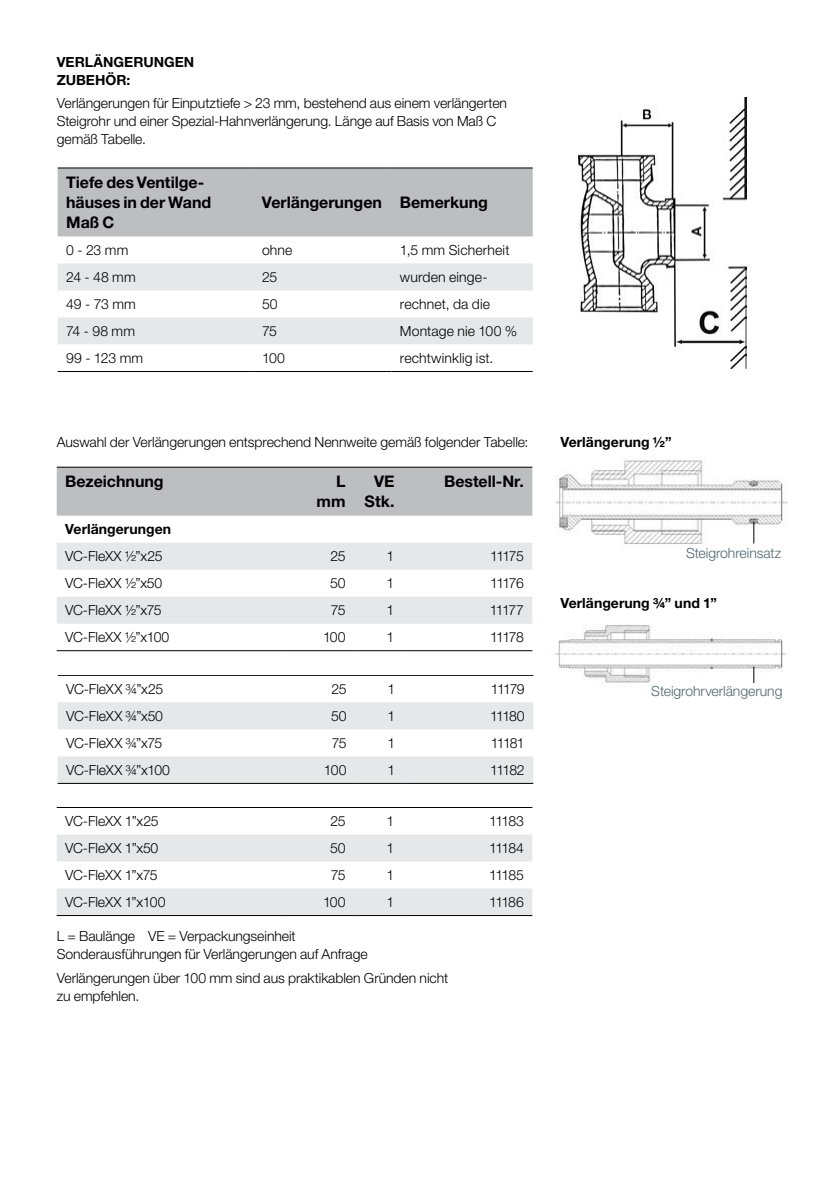
<style>
.page{position:relative;width:840px;height:1191px;background:#fff}
.page>*{position:absolute;margin:0;border:0;box-sizing:border-box;transform-origin:0 0}
.t1{font:700 16px/20px "Helvetica Neue LT Std";color:#000}
.t2{font:300 14px/18px "Helvetica Neue LT Std";letter-spacing:-.005em;color:#000}
.t3{font:700 14px/18px "Helvetica Neue LT Std";color:#000}
.t4{font:300 14px "Helvetica Neue LT Std";letter-spacing:-.005em;color:#536670}
</style>
<div class="page">
<img style="left:578px;top:98px;width:168px;height:271px">
<div style="left:58px;top:169px;width:474px;height:67px;background:#bcbec0"></div>
<svg style="left:58px;top:263px;width:474px;height:81px"></svg>
<hr style="left:58px;top:168px;width:195px;height:1px;background:#000">
<hr style="left:253px;top:168px;width:138px;height:1px;background:#000">
<hr style="left:391px;top:168px;width:141px;height:1px;background:#000">
<hr style="left:58px;top:371px;width:195px;height:1px;background:#000">
<hr style="left:253px;top:371px;width:138px;height:1px;background:#000">
<hr style="left:391px;top:371px;width:141px;height:1px;background:#000">
<svg style="left:57px;top:834px;width:475px;height:81px;fill:#e6e7e8"></svg>
<hr style="left:57px;top:915px;width:229px;height:1px;background:#000">
<hr style="left:286px;top:915px;width:68px;height:1px;background:#000">
<hr style="left:354px;top:915px;width:49px;height:1px;background:#000">
<hr style="left:403px;top:915px;width:129px;height:1px;background:#000">
<hr style="left:57px;top:807px;width:229px;height:1px;background:#000">
<hr style="left:286px;top:807px;width:68px;height:1px;background:#000">
<hr style="left:354px;top:807px;width:49px;height:1px;background:#000">
<hr style="left:403px;top:807px;width:129px;height:1px;background:#000">
<svg style="left:58px;top:702px;width:475px;height:81px;fill:#e6e7e8"></svg>
<hr style="left:58px;top:783px;width:229px;height:1px;background:#000">
<hr style="left:287px;top:783px;width:68px;height:1px;background:#000">
<hr style="left:355px;top:783px;width:48px;height:1px;background:#000">
<hr style="left:403px;top:783px;width:130px;height:1px;background:#000">
<hr style="left:58px;top:675px;width:229px;height:1px;background:#000">
<hr style="left:287px;top:675px;width:68px;height:1px;background:#000">
<hr style="left:355px;top:675px;width:48px;height:1px;background:#000">
<hr style="left:403px;top:675px;width:130px;height:1px;background:#000">
<div style="left:57px;top:468px;width:475px;height:47px;background:#bcbec0"></div>
<svg style="left:57px;top:543px;width:475px;height:80px"></svg>
<hr style="left:57px;top:467px;width:229px;height:1px;background:#000">
<hr style="left:286px;top:467px;width:68px;height:1px;background:#000">
<hr style="left:354px;top:467px;width:49px;height:1px;background:#000">
<hr style="left:403px;top:467px;width:129px;height:1px;background:#000">
<hr style="left:57px;top:650px;width:229px;height:1px;background:#000">
<hr style="left:286px;top:650px;width:68px;height:1px;background:#000">
<hr style="left:354px;top:650px;width:49px;height:1px;background:#000">
<hr style="left:403px;top:650px;width:129px;height:1px;background:#000">
<img style="left:555px;top:460px;width:233px;height:85px">
<img style="left:554px;top:625px;width:232px;height:58px">
<svg style="left:752px;top:521px;width:1px;height:22px"></svg>
<svg style="left:752px;top:666px;width:1px;height:17px"></svg>
<p class="t3" style="left:57px;top:52px;width:139px">VERLÄNGERUNGEN<br>ZUBEHÖR:</p>
<p class="t2" style="left:57px;top:94px;width:451px">Verlängerungen für Einputztiefe &gt; 23 mm, bestehend aus einem verlängerten<br>Steigrohr und einer Spezial-Hahnverlängerung. Länge auf Basis von Maß C gemäß Tabelle.</p>
<p class="t1" style="left:66px;top:172px;width:147px">Tiefe des Ventilge&shy;häuses in der Wand<br>Maß C</p>
<p class="t1" style="left:262px;top:192px;width:227px">Verlängerungen Bemerkung</p>
<p class="t2" style="left:66px;top:241px;width:64px">0 - 23 mm</p>
<p class="t2" style="left:262px;top:241px;width:32px">ohne</p>
<p class="t2" style="left:399px;top:241px;width:111px">1,5 mm Sicherheit</p>
<p class="t2" style="left:66px;top:268px;width:71px">24 - 48 mm</p>
<p class="t2" style="left:262px;top:268px;width:17px">25</p>
<p class="t2" style="left:399px;top:268px;width:89px">wurden einge-</p>
<p class="t2" style="left:66px;top:295px;width:71px">49 - 73 mm</p>
<p class="t2" style="left:262px;top:295px;width:17px">50</p>
<p class="t2" style="left:399px;top:295px;width:92px">rechnet, da die</p>
<p class="t2" style="left:66px;top:322px;width:70px">74 - 98 mm</p>
<p class="t2" style="left:262px;top:322px;width:17px">75</p>
<p class="t2" style="left:399px;top:322px;width:119px">Montage nie 100 %</p>
<p class="t2" style="left:66px;top:349px;width:78px">99 - 123 mm</p>
<p class="t2" style="left:262px;top:349px;width:24px">100</p>
<p class="t2" style="left:399px;top:349px;width:95px">rechtwinklig ist.</p>
<p class="t2" style="left:57px;top:432px;width:473px">Auswahl der Verlängerungen entsprechend Nennweite gemäß folgender Tabelle:</p>
<p class="t1" style="left:65px;top:471px;width:100px">Bezeichnung</p>
<p class="t1" style="left:316px;top:471px;width:30px;text-align:right">L mm</p>
<p class="t1" style="left:364px;top:471px;width:31px;text-align:center">VE<br>Stk.</p>
<p class="t1" style="left:444px;top:471px;width:81px">Bestell-Nr.</p>
<p class="t3" style="left:65px;top:520px;width:107px">Verlängerungen</p>
<p class="t2" style="left:65px;top:547px;width:99px">VC-FleXX 1/2”x25</p>
<p class="t2" style="left:330px;top:547px;width:17px">25</p>
<p class="t2" style="left:386px;top:547px;width:9px">1</p>
<p class="t2" style="left:490px;top:547px;width:35px">11175</p>
<p class="t2" style="left:65px;top:574px;width:98px">VC-FleXX 1/2”x50</p>
<p class="t2" style="left:330px;top:574px;width:17px">50</p>
<p class="t2" style="left:386px;top:574px;width:9px">1</p>
<p class="t2" style="left:490px;top:574px;width:35px">11176</p>
<p class="t2" style="left:65px;top:601px;width:98px">VC-FleXX 1/2”x75</p>
<p class="t2" style="left:330px;top:601px;width:16px">75</p>
<p class="t2" style="left:386px;top:601px;width:9px">1</p>
<p class="t2" style="left:489px;top:601px;width:36px">11177</p>
<p class="t2" style="left:65px;top:628px;width:106px">VC-FleXX 1/2”x100</p>
<p class="t2" style="left:323px;top:628px;width:24px">100</p>
<p class="t2" style="left:386px;top:628px;width:9px">1</p>
<p class="t2" style="left:489px;top:628px;width:35px">11178</p>
<p class="t2" style="left:66px;top:679px;width:98px">VC-FleXX 3/4”x25</p>
<p class="t2" style="left:331px;top:679px;width:17px">25</p>
<p class="t2" style="left:387px;top:679px;width:9px">1</p>
<p class="t2" style="left:490px;top:679px;width:35px">11179</p>
<p class="t2" style="left:66px;top:706px;width:98px">VC-FleXX 3/4”x50</p>
<p class="t2" style="left:331px;top:706px;width:17px">50</p>
<p class="t2" style="left:387px;top:706px;width:9px">1</p>
<p class="t2" style="left:490px;top:706px;width:36px">11180</p>
<p class="t2" style="left:66px;top:733px;width:97px">VC-FleXX 3/4”x75</p>
<p class="t2" style="left:331px;top:733px;width:16px">75</p>
<p class="t2" style="left:387px;top:733px;width:9px">1</p>
<p class="t2" style="left:490px;top:733px;width:36px">11181</p>
<p class="t2" style="left:66px;top:760px;width:105px">VC-FleXX 3/4”x100</p>
<p class="t2" style="left:324px;top:760px;width:24px">100</p>
<p class="t2" style="left:387px;top:760px;width:9px">1</p>
<p class="t2" style="left:490px;top:760px;width:36px">11182</p>
<p class="t2" style="left:65px;top:811px;width:95px">VC-FleXX 1”x25</p>
<p class="t2" style="left:330px;top:811px;width:17px">25</p>
<p class="t2" style="left:386px;top:811px;width:9px">1</p>
<p class="t2" style="left:489px;top:811px;width:36px">11183</p>
<p class="t2" style="left:65px;top:838px;width:95px">VC-FleXX 1”x50</p>
<p class="t2" style="left:330px;top:838px;width:17px">50</p>
<p class="t2" style="left:386px;top:838px;width:9px">1</p>
<p class="t2" style="left:489px;top:838px;width:36px">11184</p>
<p class="t2" style="left:65px;top:865px;width:94px">VC-FleXX 1”x75</p>
<p class="t2" style="left:330px;top:865px;width:16px">75</p>
<p class="t2" style="left:386px;top:865px;width:9px">1</p>
<p class="t2" style="left:489px;top:865px;width:36px">11185</p>
<p class="t2" style="left:65px;top:892px;width:102px">VC-FleXX 1”x100</p>
<p class="t2" style="left:323px;top:892px;width:24px">100</p>
<p class="t2" style="left:386px;top:892px;width:9px">1</p>
<p class="t2" style="left:489px;top:892px;width:36px">11186</p>
<p class="t2" style="left:57px;top:927px;width:312px">L = Baulänge VE = Verpackungseinheit<br>Sonderausführungen für Verlängerungen auf Anfrage</p>
<p class="t2" style="left:57px;top:968px;width:393px">Verlängerungen über 100 mm sind aus praktikablen Gründen nicht zu empfehlen.</p>
<p class="t3" style="left:560px;top:433px;width:113px">Verlängerung 1/2”</p>
<p class="t4" style="left:685px;top:544px;width:97px">Steigrohreinsatz</p>
<p class="t3" style="left:560px;top:594px;width:158px">Verlängerung 3/4” und 1”</p>
<p class="t4" style="left:651px;top:682px;width:133px">Steigrohrverlängerung</p>
</div>
